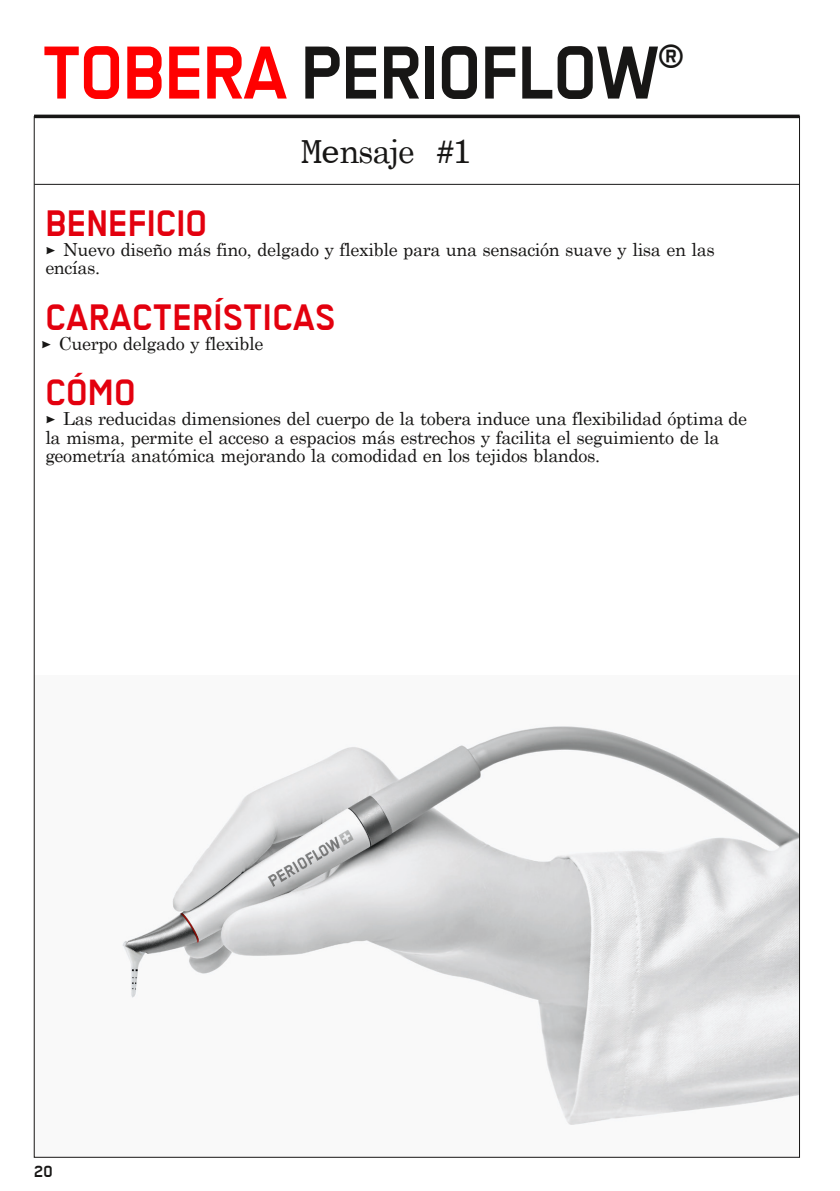
<style>
.page{position:relative;width:840px;height:1191px;background:#fff}
.page>*{position:absolute;margin:0;border:0;box-sizing:border-box;transform-origin:0 0}
._04_ZTitel_TB_35pt_4{font:700 84px "Transbold Neue Euro";letter-spacing:-.01em;color:#171615}
._04_ZTitel_TB_35pt_4-2{font:700 41px "Transbold Neue Euro";letter-spacing:.015em;color:#e3000e}
._04_ZTitel_TB_35pt_4-3{font:700 41px "Transbold Neue Euro";letter-spacing:.005em;color:#e3000e}
._04_ZTitel_TB_35pt_4-4{font:34px "Century Schoolbook";letter-spacing:-.035em;color:#171615}
._04_ZTitel_TB_35pt_4-5{font:18px/18.8px "Century Schoolbook";letter-spacing:-.02em;color:#171615}
._07_KapitelS_TB_8pt{font:700 18px "Transbold Neue Euro";color:#171615}
.s1{color:#f00}
.s2{font-family:"Century Schoolbook BT Monospace"}
.s3{font-style:inherit}
.s4{font-family:"Transbold Neue Euro";font-weight:700}
</style>
<div class="page">
<img style="left:122px;top:726px;width:675px;height:399px">
<hr style="left:34px;top:184px;width:765px;height:1px;background:#171615">
<hr style="left:34px;top:115px;width:765px;height:3px;background:#171615">
<p class="_04_ZTitel_TB_35pt_4" style="left:43px;top:27px;width:642px"><span class="s1">TOBERA</span> PERIOFLOW<sup>®</sup></p>
<p class="_04_ZTitel_TB_35pt_4-4" style="left:302px;top:122px;width:171px"><span class="s2">Me</span>nsaje <span class="s2">#1</span></p>
<p class="_04_ZTitel_TB_35pt_4-3" style="left:45px;top:201px;width:163px">BENEFI<span class="s3">CIO</span></p>
<p class="_04_ZTitel_TB_35pt_4-5" style="left:45px;top:239px;width:670px"><span class="s4">•</span> Nuevo diseño más fino, delgado y flexible para una sensación suave y lisa en las encías.</p>
<p class="_04_ZTitel_TB_35pt_4-2" style="left:45px;top:295px;width:291px">CARACTERÍSTICAS</p>
<p class="_04_ZTitel_TB_35pt_4-5" style="left:41px;top:332px;width:224px"><span class="s4">•</span> Cuerpo delgado y flexible</p>
<p class="_04_ZTitel_TB_35pt_4-3" style="left:45px;top:370px;width:91px">CÓMO</p>
<p class="_04_ZTitel_TB_35pt_4-5" style="left:45px;top:407px;width:702px"><span class="s4">•</span> Las reducidas dimensiones del cuerpo de la tobera induce una flexibilidad óptima de la misma, permite el acceso a espacios más estrechos y facilita el seguimiento de la geometría anatómica mejorando la comodidad en los tejidos blandos.</p>
<p class="_07_KapitelS_TB_8pt" style="left:34px;top:1161px;width:20px">20</p>
</div>
